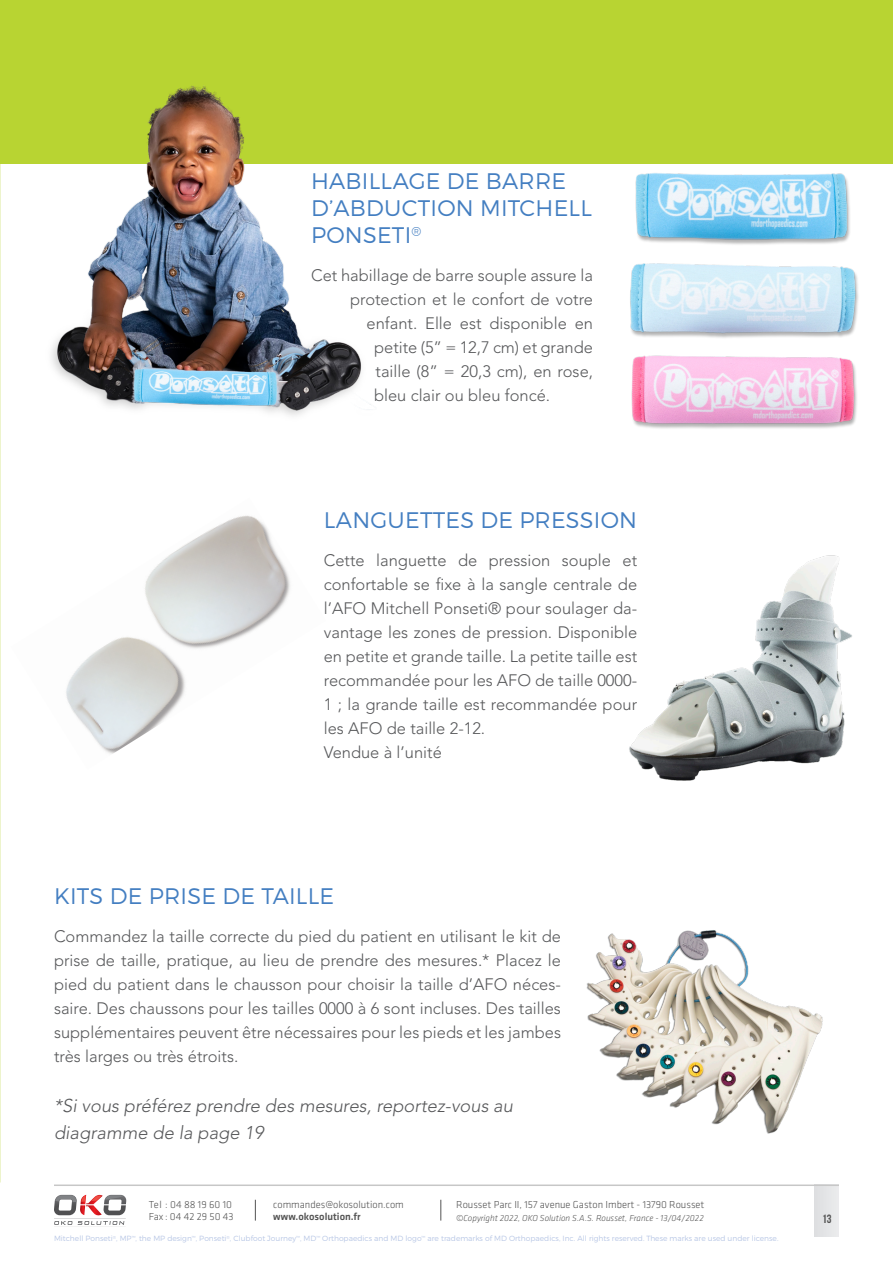
<style>
.page{position:relative;width:893px;height:1263px;background:#fff}
.page>*{position:absolute;margin:0;border:0;box-sizing:border-box;transform-origin:0 0}
.Catalog_Heading{font:300 22.5px/27px "Montserrat";letter-spacing:.01em;color:#437ec1}
.Catalog_Copy{font:italic 300 18.45px/26.7px "Avenir LT Std";color:#57585a}
.Catalog_Copy-2{font:300 16.5px/24px "Avenir LT Std";color:#57585a;text-align:justify}
.t1{font:700 12px "Bebas Neue";color:#535353}
.t2{font:300 10.5px/12.6px "Klavika";color:#535353}
.t3{font:500 10.5px "Klavika";color:#535353}
.t4{font:italic 300 9px "Klavika";color:#535353}
.t5{font:300 7.5px "Montserrat";color:#b7c6e5}
</style>
<div class="page">
<div style="left:0;top:0;width:893px;height:163px;background:#b8d432"></div>
<div style="left:814px;top:1185px;width:25px;height:51px;background:#e4e5e7"></div>
<hr style="left:54px;top:1184px;width:785px;height:2px;background:#c7c7c7">
<svg style="left:54px;top:1195px;width:72px;height:30px"></svg>
<svg style="left:255px;top:1200px;width:1px;height:20px"></svg>
<svg style="left:440px;top:1200px;width:1px;height:20px"></svg>
<img style="left:34px;top:85px;width:360px;height:331px">
<img style="left:616px;top:163px;width:261px;height:266px">
<img style="left:66px;top:515px;width:224px;height:239px">
<img style="left:629px;top:555px;width:223px;height:226px">
<img style="left:586px;top:930px;width:237px;height:204px">
<p class="Catalog_Heading" style="left:311px;top:167px;width:282px">HABILLAGE DE BARRE<br>D’ABDUCTION MITCHELL<br>PONSETI<sup>®</sup></p>
<p class="Catalog_Copy-2" style="left:311px;top:263px;width:283px">Cet habillage de barre souple assure la</p>
<p class="Catalog_Copy-2" style="left:350px;top:287px;width:245px">protection et le confort de votre</p>
<p class="Catalog_Copy-2" style="left:367px;top:311px;width:228px">enfant. Elle est disponible en</p>
<p class="Catalog_Copy-2" style="left:374px;top:335px;width:220px">petite (5” = 12,7 cm) et grande</p>
<p class="Catalog_Copy-2" style="left:376px;top:359px;width:219px">taille (8” = 20,3 cm), en rose,</p>
<p class="Catalog_Copy-2" style="left:374px;top:383px;width:178px">bleu clair ou bleu foncé.</p>
<p class="Catalog_Heading" style="left:324px;top:506px;width:315px">LANGUETTES DE PRESSION</p>
<p class="Catalog_Copy-2" style="left:324px;top:548px;width:315px">Cette languette de pression souple et confortable se fixe à la sangle centrale de l’AFO Mitchell Ponseti® pour soulager da&shy;vantage les zones de pression. Disponible en petite et grande taille. La petite taille est recommandée pour les AFO de taille 0000- 1 ; la grande taille est recommandée pour les AFO de taille 2-12.</p>
<p class="Catalog_Copy-2" style="left:324px;top:740px;width:120px">Vendue à l’unité</p>
<p class="Catalog_Heading" style="left:54px;top:882px;width:282px">KITS DE PRISE DE TAILLE</p>
<p class="Catalog_Copy-2" style="left:54px;top:924px;width:509px">Commandez la taille correcte du pied du patient en utilisant le kit de prise de taille, pratique, au lieu de prendre des mesures.* Placez le pied du patient dans le chausson pour choisir la taille d’AFO néces&shy;saire. Des chaussons pour les tailles 0000 à 6 sont incluses. Des tailles supplémentaires peuvent être nécessaires pour les pieds et les jambes très larges ou très étroits.</p>
<p class="Catalog_Copy" style="left:54px;top:1093px;width:461px">*Si vous préférez prendre des mesures, reportez-vous au diagramme de la page 19</p>
<p class="t2" style="left:149px;top:1198px;width:87px">Tel : 04 88 19 60 10<br>Fax : 04 42 29 50 43</p>
<p class="t2" style="left:273px;top:1198px;width:132px">commandes@okosolution.com</p>
<p class="t3" style="left:273px;top:1209px;width:89px">www.okosolution.fr</p>
<p class="t2" style="left:456px;top:1198px;width:250px">Rousset Parc II, 157 avenue Gaston Imbert - 13790 Rousset</p>
<p class="t4" style="left:456px;top:1213px;width:249px">©Copyright 2022, OKO Solution S.A.S. Rousset, France - 13/04/2022</p>
<p class="t5" style="left:54px;top:1234px;width:726px">Mitchell Ponseti<sup>®</sup>, MP<sup>™</sup>, the MP design<sup>™</sup>, Ponseti<sup>®</sup>, Clubfoot Journey<sup>™</sup>, MD<sup>™</sup> Orthopaedics and MD logo<sup>™</sup> are trademarks of MD Orthopaedics, Inc. All rights reserved. These marks are used under license.</p>
<p class="t1" style="left:822px;top:1213px;width:11px">13</p>
</div>
